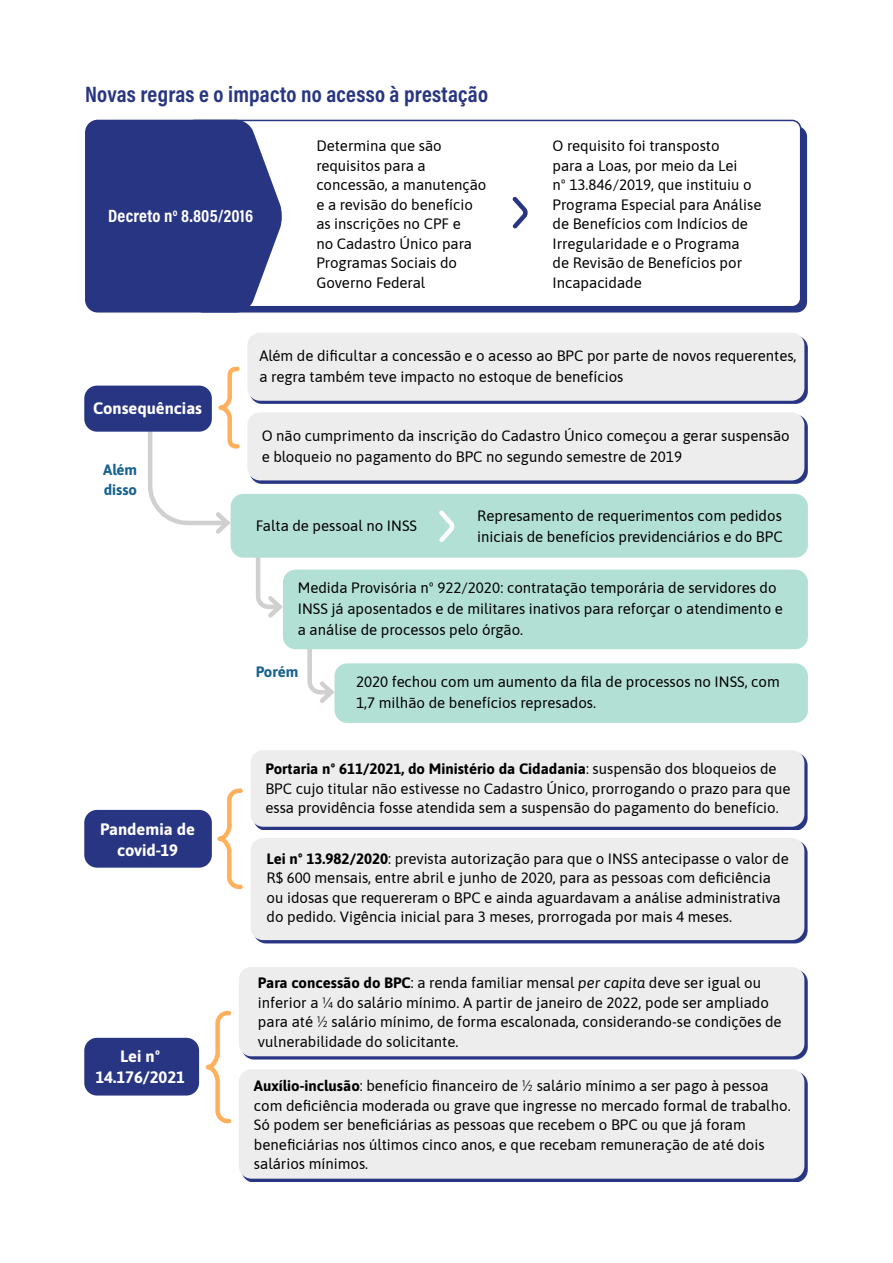
<style>
.page{position:relative;width:893px;height:1263px;background:#fff}
.page>*{position:absolute;margin:0;border:0;box-sizing:border-box;transform-origin:0 0}
.subtitulo_azul_centr{font:22.5px "Acumin Variable Concept";letter-spacing:.01em;color:#283583}
.subtitulo_azul_centr-2{font:18px "Acumin Variable Concept";letter-spacing:.01em;color:#fff}
.texto_10pt{font:700 16.5px/21px "Asap";color:#fff;text-align:center}
.texto_10pt-2{font:15px/19.5px "Asap";color:#000}
.texto_10pt-3{font:700 15px/19.5px "Asap";color:#176290}
.s1{font-weight:700}
.s2{font-style:italic}
</style>
<div class="page">
<div style="left:193px;top:126px;width:614px;height:187px;background:#283583;border-radius:11px"></div>
<svg style="left:256px;top:558px;width:30px;height:60px"></svg>
<svg style="left:305px;top:649px;width:33px;height:54px"></svg>
<div style="left:186px;top:120px;width:615px;height:187px;background:#fff;border-radius:9px"></div>
<div style="left:186px;top:120px;width:615px;height:187px;border:2px solid #283583;border-radius:9px"></div>
<svg style="left:85px;top:120px;width:197px;height:193px;background:#38448c"></svg>
<svg style="left:512px;top:196px;width:16px;height:33px"></svg>
<svg style="left:250px;top:415px;width:557px;height:69px;background:#4a5495"></svg>
<div style="left:247px;top:412px;width:557px;height:68px;background:#ededed;border-radius:13px"></div>
<svg style="left:254px;top:841px;width:553px;height:102px;background:#3a468c"></svg>
<div style="left:251px;top:838px;width:553px;height:102px;background:#ededed;border-radius:13px"></div>
<div style="left:242px;top:1072px;width:566px;height:110px;background:#283583"></div>
<div style="left:239px;top:1069px;width:565px;height:110px;background:#ededed;border-radius:13px"></div>
<div style="left:250px;top:336px;width:557px;height:68px;background:#283583"></div>
<div style="left:247px;top:333px;width:557px;height:68px;background:#ededed;border-radius:13px"></div>
<div style="left:253px;top:753px;width:554px;height:77px;background:#283583"></div>
<div style="left:251px;top:750px;width:553px;height:77px;background:#ededed;border-radius:13px"></div>
<svg style="left:242px;top:970px;width:566px;height:89px;background:#455093"></svg>
<div style="left:239px;top:967px;width:565px;height:89px;background:#ededed;border-radius:13px"></div>
<svg style="left:217px;top:788px;width:26px;height:102px"></svg>
<svg style="left:205px;top:1010px;width:26px;height:114px"></svg>
<div style="left:231px;top:494px;width:577px;height:64px;background:#b3e0d5;border-radius:13px"></div>
<div style="left:283px;top:570px;width:525px;height:79px;background:#b3e0d5;border-radius:13px"></div>
<div style="left:334px;top:663px;width:474px;height:60px;background:#b3e0d5;border-radius:13px"></div>
<svg style="left:146px;top:366px;width:95px;height:172px"></svg>
<div style="left:84px;top:386px;width:128px;height:46px;background:#283583;border-radius:13px"></div>
<div style="left:84px;top:810px;width:128px;height:58px;background:#283583;border-radius:13px"></div>
<div style="left:84px;top:1038px;width:115px;height:57px;background:#283583;border-radius:13px"></div>
<svg style="left:439px;top:510px;width:16px;height:32px"></svg>
<p class="subtitulo_azul_centr" style="left:85px;top:78px;width:405px">Novas regras e o impacto no acesso à prestação</p>
<p class="subtitulo_azul_centr-2" style="left:108px;top:203px;width:147px">Decreto n<sup>o</sup> 8.805/2016</p>
<p class="texto_10pt-2" style="left:316px;top:136px;width:172px">Determina que são requisitos para a concessão, a manutenção e a revisão do benefício as inscrições no CPF e<br>no Cadastro Único para<br>Programas Sociais do<br>Governo Federal</p>
<p class="texto_10pt-2" style="left:553px;top:136px;width:210px">O requisito foi transposto<br>para a Loas, por meio da Lei<br>nº 13.846/2019, que instituiu o<br>Programa Especial para Análise de Benefícios com Indícios de<br>Irregularidade e o Programa<br>de Revisão de Benefícios por<br>Incapacidade</p>
<p class="texto_10pt" style="left:93px;top:397px;width:111px">Consequências</p>
<p class="texto_10pt-3" style="left:103px;top:459px;width:35px">Além disso</p>
<p class="texto_10pt" style="left:100px;top:817px;width:97px">Pandemia de covid-19</p>
<p class="texto_10pt" style="left:95px;top:1045px;width:91px">Lei nº<br>14.176/2021</p>
<p class="texto_10pt-2" style="left:259px;top:345px;width:539px;line-height:21px">Além de dificultar a concessão e o acesso ao BPC por parte de novos requerentes, a regra também teve impacto no estoque de benefícios</p>
<p class="texto_10pt-2" style="left:262px;top:424px;width:530px;line-height:21px">O não cumprimento da inscrição do Cadastro Único começou a gerar suspensão e bloqueio no pagamento do BPC no segundo semestre de 2019</p>
<p class="texto_10pt-2" style="left:477px;top:504px;width:307px;line-height:21px">Represamento de requerimentos com pedidos iniciais de benefícios previdenciários e do BPC</p>
<p class="texto_10pt-2" style="left:298px;top:577px;width:486px;line-height:21px">Medida Provisória nº 922/2020: contratação temporária de servidores do<br>INSS já aposentados e de militares inativos para reforçar o atendimento e a análise de processos pelo órgão.</p>
<p class="texto_10pt-2" style="left:356px;top:671px;width:425px;line-height:21px">2020 fechou com um aumento da fila de processos no INSS, com<br>1,7 milhão de benefícios represados.</p>
<p class="texto_10pt-2" style="left:256px;top:515px;width:163px">Falta de pessoal no INSS</p>
<p class="texto_10pt-3" style="left:256px;top:662px;width:44px">Porém</p>
<p class="texto_10pt-2" style="left:265px;top:758px;width:527px"><span class="s1">Portaria nº 611/2021, do Ministério da Cidadania</span>: suspensão dos bloqueios de<br>BPC cujo titular não estivesse no Cadastro Único, prorrogando o prazo para que essa providência fosse atendida sem a suspensão do pagamento do benefício.</p>
<p class="texto_10pt-2" style="left:267px;top:848px;width:524px"><span class="s1">Lei nº 13.982/2020</span>: prevista autorização para que o INSS antecipasse o valor de R$ 600 mensais, entre abril e junho de 2020, para as pessoas com deficiência ou idosas que requereram o BPC e ainda aguardavam a análise administrativa do pedido. Vigência inicial para 3 meses, prorrogada por mais 4 meses.</p>
<p class="texto_10pt-2" style="left:258px;top:972px;width:525px"><span class="s1">Para concessão do BPC</span>: a renda familiar mensal <span class="s2">per capita</span> deve ser igual ou inferior a ¼ do salário mínimo. A partir de janeiro de 2022, pode ser ampliado para até ½ salário mínimo, de forma escalonada, considerando-se condições de vulnerabilidade do solicitante.</p>
<p class="texto_10pt-2" style="left:254px;top:1075px;width:538px"><span class="s1">Auxílio-inclusão</span>: benefício financeiro de ½ salário mínimo a ser pago à pessoa com deficiência moderada ou grave que ingresse no mercado formal de trabalho.<br>Só podem ser beneficiárias as pessoas que recebem o BPC ou que já foram beneficiárias nos últimos cinco anos, e que recebam remuneração de até dois salários mínimos.</p>
</div>
